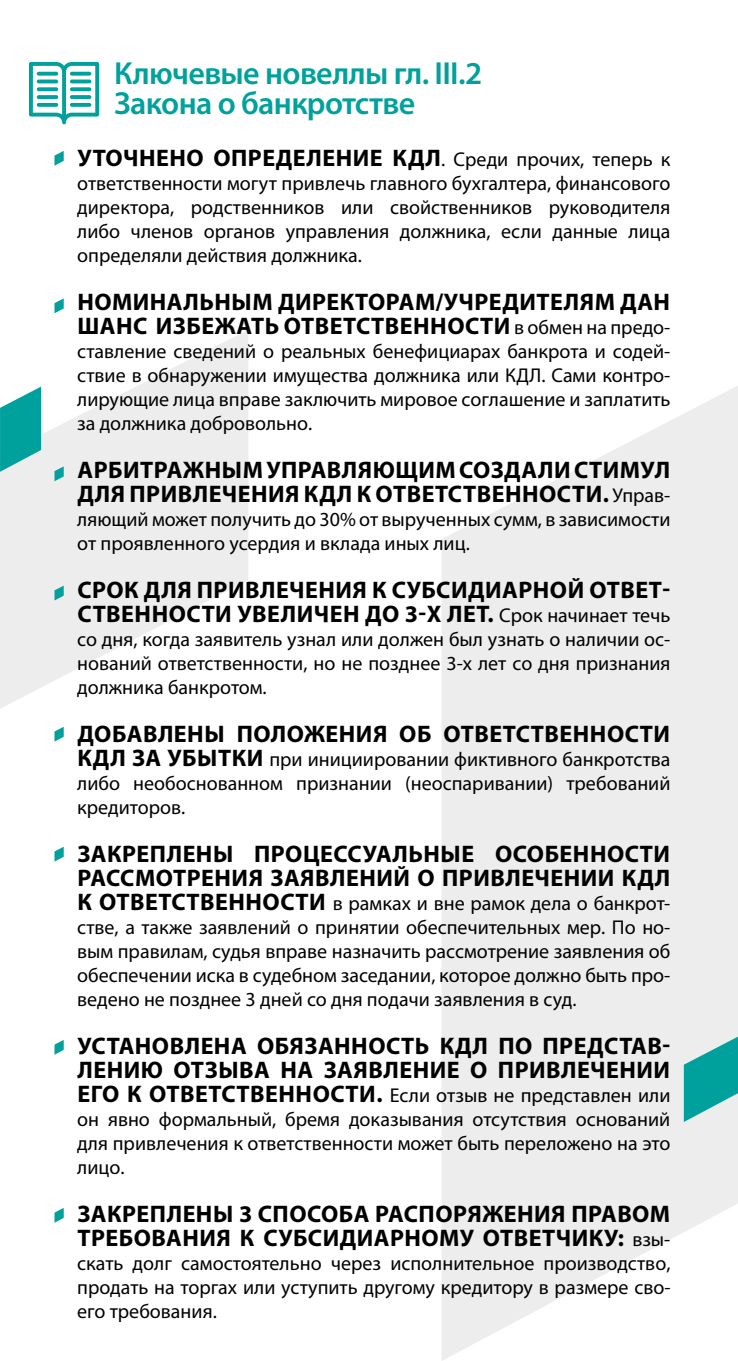
<style>
.page{position:relative;width:738px;height:1361px;background:#fff}
.page>*{position:absolute;margin:0;border:0;box-sizing:border-box;transform-origin:0 0}
.t1{font:600 32px/30px "Myriad Pro";letter-spacing:-.02em;color:#00a19c}
.t2{font:700 24px/24px "Myriad Pro";letter-spacing:.02em;color:#000}
.t3{font:20px/24px "Myriad Pro";color:#000;text-align:justify}
.s1{font-weight:400;font-size:20px}
.s2{font-weight:700;font-size:24px}
</style>
<div class="page">
<svg style="left:0;top:330px;width:248px;height:379px;fill:#ededed"></svg>
<svg style="left:442px;top:386px;width:295px;height:974px;fill:#ededed"></svg>
<svg style="left:683px;top:1036px;width:54px;height:86px;background:#52bbb8"></svg>
<svg style="left:0;top:386px;width:41px;height:86px;background:#40b7b3"></svg>
<svg style="left:54px;top:585px;width:10px;height:15px"></svg>
<svg style="left:54px;top:727px;width:10px;height:14px"></svg>
<svg style="left:54px;top:846px;width:10px;height:15px"></svg>
<svg style="left:54px;top:1040px;width:10px;height:14px"></svg>
<svg style="left:54px;top:1208px;width:10px;height:14px"></svg>
<svg style="left:54px;top:298px;width:10px;height:15px"></svg>
<svg style="left:54px;top:151px;width:10px;height:15px"></svg>
<svg style="left:54px;top:466px;width:10px;height:15px"></svg>
<svg style="left:29px;top:62px;width:70px;height:62px"></svg>
<h1 class="t1" style="left:114px;top:57px;width:369px">Ключевые новеллы гл. III.2<br>Закона о банкротстве</h1>
<p class="t2" style="left:77px;top:145px;width:594px">УТОЧНЕНО ОПРЕДЕЛЕНИЕ КДЛ<span class="s1">. Среди прочих, теперь к</span></p>
<p class="t3" style="left:77px;top:171px;width:594px">ответственности могут привлечь главного бухгалтера, финансового директора, родственников или свойственников руководителя либо членов органов управления должника, если данные лица определяли действия должника.</p>
<p class="t2" style="left:77px;top:289px;width:594px">НОМИНАЛЬНЫМ ДИРЕКТОРАМ/УЧРЕДИТЕЛЯМ ДАН<br>ШАНС ИЗБЕЖАТЬ ОТВЕТСТВЕННОСТИ <span class="s1">в обмен на предо-</span></p>
<p class="t3" style="left:77px;top:339px;width:594px">ставление сведений о реальных бенефициарах банкрота и содей&shy;ствие в обнаружении имущества должника или КДЛ. Сами контро&shy;лирующие лица вправе заключить мировое соглашение и заплатить за должника добровольно.</p>
<p class="t2" style="left:77px;top:457px;width:594px">АРБИТРАЖНЫМ УПРАВЛЯЮЩИМ СОЗДАЛИ СТИМУЛ<br>ДЛЯ ПРИВЛЕЧЕНИЯ КДЛ К ОТВЕТСТВЕННОСТИ. <span class="s1">Управ-</span></p>
<p class="t3" style="left:77px;top:507px;width:594px">ляющий может получить до 30% от вырученных сумм, в зависимости от проявленного усердия и вклада иных лиц.</p>
<p class="t2" style="left:77px;top:577px;width:594px">СРОК ДЛЯ ПРИВЛЕЧЕНИЯ К СУБСИДИАРНОЙ ОТВЕТ-<br>СТВЕННОСТИ УВЕЛИЧЕН ДО 3-Х ЛЕТ. <span class="s1">Срок начинает течь</span></p>
<p class="t3" style="left:77px;top:627px;width:594px">со дня, когда заявитель узнал или должен был узнать о наличии ос&shy;нований ответственности, но не позднее 3-х лет со дня признания должника банкротом.</p>
<p class="t2" style="left:77px;top:721px;width:593px">ДОБАВЛЕНЫ ПОЛОЖЕНИЯ ОБ ОТВЕТСТВЕННОСТИ</p>
<p class="t3" style="left:77px;top:747px;width:594px"><span class="s2">КДЛ ЗА УБЫТКИ</span> при инициировании фиктивного банкротства либо необоснованном признании (неоспаривании) требований кредиторов.</p>
<p class="t2" style="left:77px;top:841px;width:594px">ЗАКРЕПЛЕНЫ ПРОЦЕССУАЛЬНЫЕ ОСОБЕННОСТИ<br>РАССМОТРЕНИЯ ЗАЯВЛЕНИЙ О ПРИВЛЕЧЕНИИ КДЛ</p>
<p class="t3" style="left:77px;top:891px;width:594px"><span class="s2">К ОТВЕТСТВЕННОСТИ</span> в рамках и вне рамок дела о банкрот&shy;стве, а также заявлений о принятии обеспечительных мер. По но&shy;вым правилам, судья вправе назначить рассмотрение заявления об обеспечении иска в судебном заседании, которое должно быть про&shy;ведено не позднее 3 дней со дня подачи заявления в суд.</p>
<p class="t2" style="left:77px;top:1033px;width:593px">УСТАНОВЛЕНА ОБЯЗАННОСТЬ КДЛ ПО ПРЕДСТАВ-<br>ЛЕНИЮ ОТЗЫВА НА ЗАЯВЛЕНИЕ О ПРИВЛЕЧЕНИИ</p>
<p class="t3" style="left:77px;top:1083px;width:594px"><span class="s2">ЕГО К ОТВЕТСТВЕННОСТИ.</span> Если отзыв не представлен или он явно формальный, бремя доказывания отсутствия оснований для привлечения к ответственности может быть переложено на это лицо.</p>
<p class="t2" style="left:77px;top:1201px;width:594px">ЗАКРЕПЛЕНЫ 3 СПОСОБА РАСПОРЯЖЕНИЯ ПРАВОМ<br>ТРЕБОВАНИЯ К СУБСИДИАРНОМУ ОТВЕТЧИКУ: <span class="s1">взы-</span></p>
<p class="t3" style="left:77px;top:1251px;width:594px">скать долг самостоятельно через исполнительное производство, продать на торгах или уступить другому кредитору в размере сво&shy;его требования.</p>
</div>
